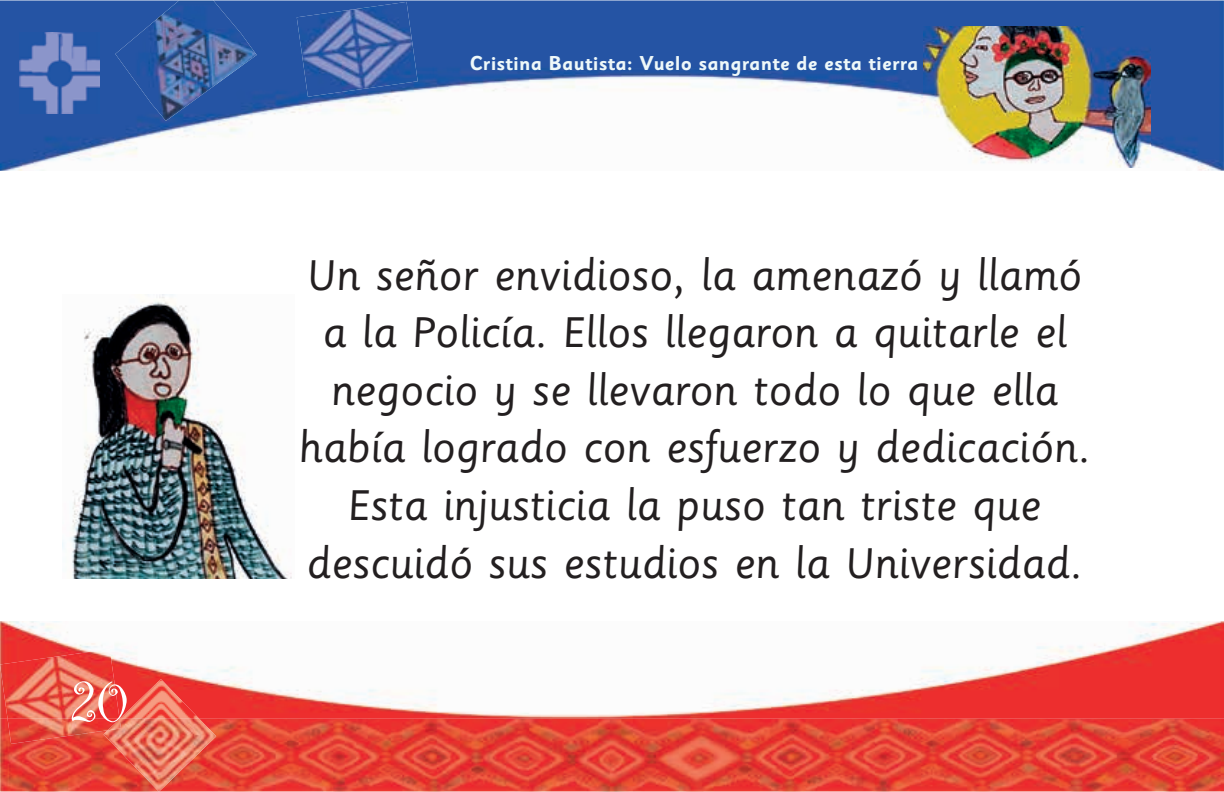
<style>
.page{position:relative;width:1224px;height:792px;background:#fff}
.page>*{position:absolute;margin:0;border:0;box-sizing:border-box;transform-origin:0 0}
.t1{font:60px "Curlz";color:#fff}
.t2{font:48px/57.6px "Sassoon Primary Std";color:#231f20;text-align:center}
.t3{font:700 20px "Sassoon Sans Std";letter-spacing:.005em;color:#eef8f9}
</style>
<div class="page">
<img style="left:0;top:621px;width:1224px;height:171px">
<img style="left:0;top:0;width:1224px;height:171px">
<img style="left:115px;top:0;width:142px;height:121px">
<img style="left:0;top:649px;width:120px;height:70px">
<img style="left:8px;top:719px;width:96px;height:25px">
<img style="left:120px;top:679px;width:79px;height:40px">
<img style="left:104px;top:719px;width:112px;height:72px">
<svg style="left:108px;top:719px;width:13px;height:11px"></svg>
<img style="left:20px;top:32px;width:79px;height:81px">
<img style="left:297px;top:2px;width:121px;height:95px">
<img style="left:62px;top:295px;width:230px;height:283px">
<img style="left:924px;top:26px;width:227px;height:142px">
<p class="t1" style="left:71px;top:660px;width:59px">20</p>
<p class="t3" style="left:470px;top:51px;width:450px">Cristina Bautista: Vuelo sangrante de esta tierra</p>
<p class="t2" style="left:298px;top:246px;width:793px">Un señor envidioso, la amenazó y llamó a la Policía. Ellos llegaron a quitarle el negocio y se llevaron todo lo que ella había logrado con esfuerzo y dedicación.<br>Esta injusticia la puso tan triste que descuidó sus estudios en la Universidad.</p>
</div>
